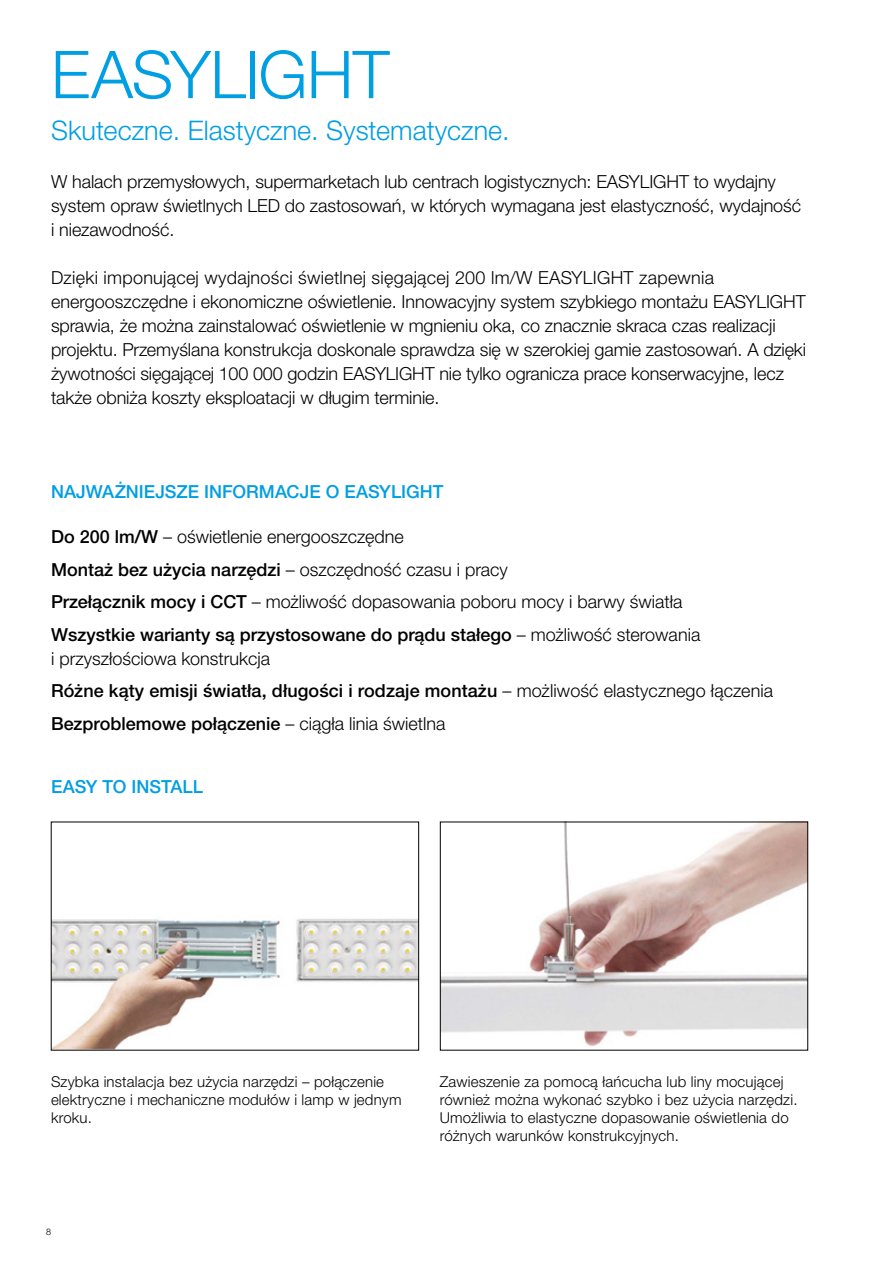
<style>
.page{position:relative;width:893px;height:1263px;background:#fff}
.page>*{position:absolute;margin:0;border:0;box-sizing:border-box;transform-origin:0 0}
.t1{font:300 66px "Helvetica Neue LTW1 G";letter-spacing:-.01em;color:#009ee3}
.t2{font:300 27px "Helvetica Neue LTW1 G";color:#009ee3}
.t3{font:300 18px/24px "Helvetica Neue LTW1 G";letter-spacing:-.005em;color:#000}
.t4{font:500 18px "Helvetica Neue LTW1 G";letter-spacing:-.005em;color:#009ee3}
.t5{font:300 15px/18px "Helvetica Neue LTW1 G";letter-spacing:.01em;color:#000}
.t6{font:300 9px "Helvetica Neue LTW1 G";color:#000}
.s1{font-weight:500}
</style>
<div class="page">
<img style="left:442px;top:824px;width:364px;height:222px">
<img style="left:53px;top:919px;width:364px;height:129px">
<h1 class="t1" style="left:51px;top:34px;width:340px">EASYLIGHT</h1>
<h2 class="t2" style="left:51px;top:114px;width:460px">Skuteczne. Elastyczne. Systematyczne.</h2>
<p class="t3" style="left:51px;top:170px;width:751px">W halach przemysłowych, supermarketach lub centrach logistycznych: EASYLIGHT to wydajny system opraw świetlnych LED do zastosowań, w których wymagana jest elastyczność, wydajność i niezawodność.</p>
<p class="t3" style="left:51px;top:266px;width:757px">Dzięki imponującej wydajności świetlnej sięgającej 200 lm/W EASYLIGHT zapewnia energooszczędne i ekonomiczne oświetlenie. Innowacyjny system szybkiego montażu EASYLIGHT sprawia, że można zainstalować oświetlenie w mgnieniu oka, co znacznie skraca czas realizacji projektu. Przemyślana konstrukcja doskonale sprawdza się w szerokiej gamie zastosowań. A dzięki żywotności sięgającej 100 000 godzin EASYLIGHT nie tylko ogranicza prace konserwacyjne, lecz także obniża koszty eksploatacji w długim terminie.</p>
<p class="t4" style="left:51px;top:480px;width:394px">NAJWAŻNIEJSZE INFORMACJE O EASYLIGHT</p>
<p class="t3" style="left:51px;top:521px;width:651px;line-height:32.5px"><span class="s1">Do 200 lm/W</span> – oświetlenie energooszczędne<br><span class="s1">Montaż bez użycia narzędzi</span> – oszczędność czasu i pracy<br><span class="s1">Przełącznik mocy i CCT</span> – możliwość dopasowania poboru mocy i barwy światła <span class="s1">Wszystkie warianty są przystosowane do prądu stałego</span> – możliwość sterowania</p>
<p class="t3" style="left:51px;top:642px;width:724px;line-height:32.5px">i przyszłościowa konstrukcja<br><span class="s1">Różne kąty emisji światła, długości i rodzaje montażu</span> – możliwość elastycznego łączenia<br><span class="s1">Bezproblemowe połączenie</span> – ciągła linia świetlna</p>
<p class="t4" style="left:51px;top:776px;width:154px">EASY TO INSTALL</p>
<p class="t5" style="left:51px;top:1072px;width:352px">Szybka instalacja bez użycia narzędzi – połączenie elektryczne i mechaniczne modułów i lamp w jednym kroku.</p>
<p class="t5" style="left:440px;top:1072px;width:359px">Zawieszenie za pomocą łańcucha lub liny mocującej również można wykonać szybko i bez użycia narzędzi.<br>Umożliwia to elastyczne dopasowanie oświetlenia do różnych warunków konstrukcyjnych.</p>
<p class="t6" style="left:46px;top:1226px;width:7px">8</p>
</div>
